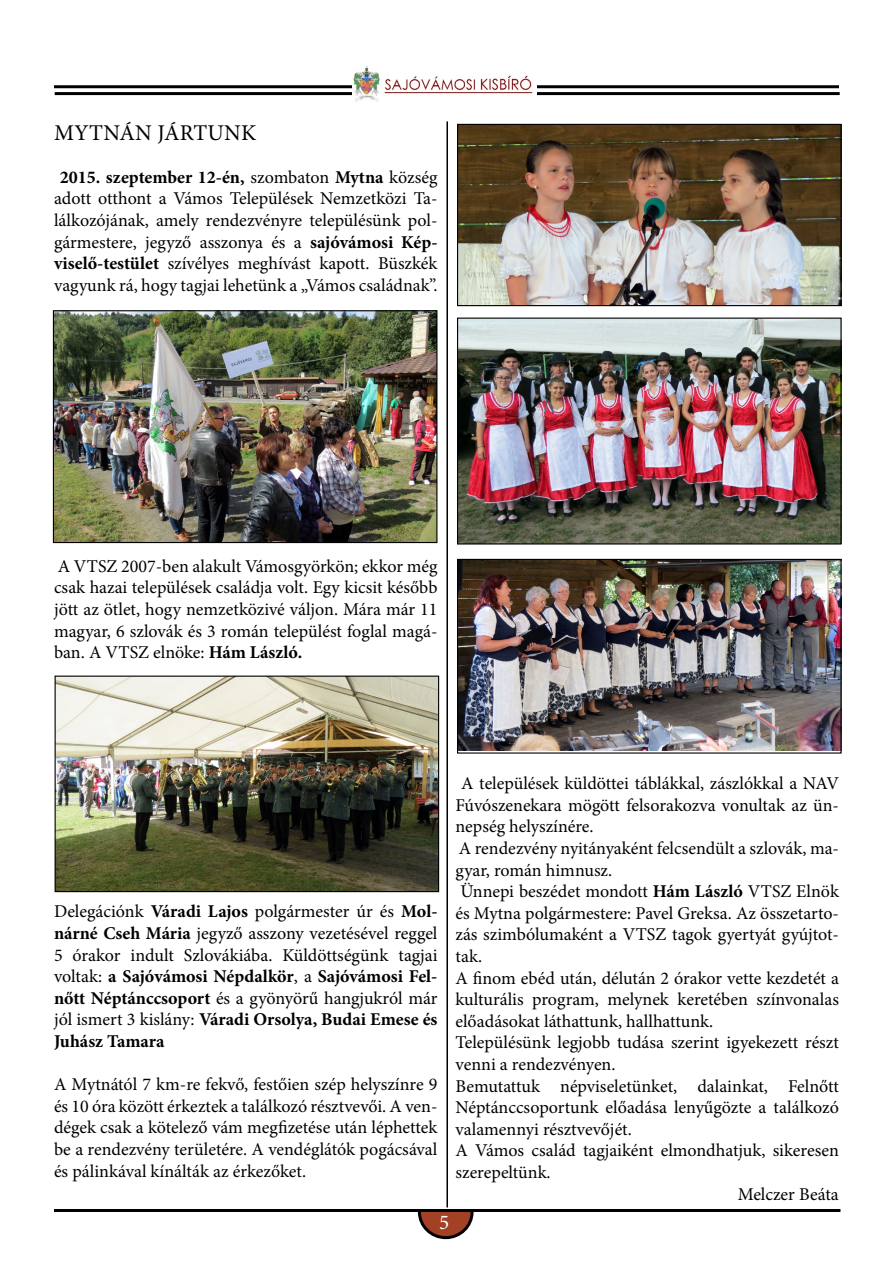
<style>
.page{position:relative;width:893px;height:1263px;background:#fff}
.page>*{position:absolute;margin:0;border:0;box-sizing:border-box;transform-origin:0 0}
.t1{font:22.5px "Minion Pro";letter-spacing:.01em;color:#000}
.t2{font:21px "Minion Pro";color:#fff}
.t3{font:18px/21.6px "Minion Pro";color:#000;text-align:justify}
.s1{font-weight:700}
</style>
<div class="page">
<hr style="left:54px;top:1209px;width:786px;height:3px;background:#000">
<svg style="left:417px;top:1212px;width:57px;height:28px"></svg>
<hr style="left:54px;top:85px;width:785px;height:3px;background:#000">
<hr style="left:55px;top:92px;width:785px;height:3px;background:#000">
<img style="left:353px;top:66px;width:183px;height:36px">
<img style="left:55px;top:312px;width:380px;height:229px">
<div style="left:53px;top:310px;width:384px;height:233px;border:1px solid #000"></div>
<img style="left:459px;top:126px;width:381px;height:178px">
<div style="left:457px;top:124px;width:385px;height:182px;border:1px solid #000"></div>
<img style="left:459px;top:320px;width:381px;height:222px">
<div style="left:457px;top:318px;width:385px;height:226px;border:1px solid #000"></div>
<img style="left:459px;top:561px;width:381px;height:190px">
<div style="left:457px;top:559px;width:385px;height:195px;border:1px solid #000"></div>
<hr style="left:446px;top:121px;width:2px;height:1086px;background:#000">
<img style="left:57px;top:678px;width:380px;height:212px">
<div style="left:55px;top:676px;width:384px;height:216px;border:1px solid #000"></div>
<p class="t1" style="left:54px;top:117px;width:204px">MYTNÁN JÁRTUNK</p>
<p class="t3" style="left:54px;top:166px;width:385px;text-align:center"><span class="s1">2015. szeptember 12-én,</span> szombaton <span class="s1">Mytna</span> község adott otthont a Vámos Települések Nemzetközi Ta&shy;lálkozójának, amely rendezvényre településünk pol&shy;gármestere, jegyző asszonya és a <span class="s1">sajóvámosi Kép&shy;viselő-testület</span> szívélyes meghívást kapott. Büszkék vagyunk rá, hogy tagjai lehetünk a „Vámos családnak”.</p>
<p class="t3" style="left:54px;top:555px;width:385px">A VTSZ 2007-ben alakult Vámosgyörkön; ekkor még csak hazai települések családja volt. Egy kicsit később jött az ötlet, hogy nemzetközivé váljon. Mára már 11 magyar, 6 szlovák és 3 román települést foglal magá&shy;ban. A VTSZ elnöke: <span class="s1">Hám László.</span></p>
<p class="t3" style="left:54px;top:901px;width:385px">Delegációnk <span class="s1">Váradi Lajos</span> polgármester úr és <span class="s1">Mol&shy;nárné Cseh Mária</span> jegyző asszony vezetésével reggel 5 órakor indult Szlovákiába. Küldöttségünk tagjai voltak: <span class="s1">a Sajóvámosi Népdalkör</span>, a <span class="s1">Sajóvámosi Fel&shy;nőtt Néptánccsoport</span> és a gyönyörű hangjukról már jól ismert 3 kislány: <span class="s1">Váradi Orsolya, Budai Emese és Juhász Tamara</span></p>
<p class="t3" style="left:54px;top:1074px;width:385px">A Mytnától 7 km-re fekvő, festőien szép helyszínre 9 és 10 óra között érkeztek a találkozó résztvevői. A ven&shy;dégek csak a kötelező vám megfizetése után léphettek be a rendezvény területére. A vendéglátók pogácsával és pálinkával kínálták az érkezőket.</p>
<p class="t3" style="left:461px;top:773px;width:379px">A települések küldöttei táblákkal, zászlókkal a NAV</p>
<p class="t3" style="left:455px;top:794px;width:385px">Fúvószenekara mögött felsorakozva vonultak az ün-</p>
<p class="t3" style="left:455px;top:816px;width:140px">nepség helyszínére.</p>
<p class="t3" style="left:459px;top:837px;width:381px">A rendezvény nyitányaként felcsendült a szlovák, ma-</p>
<p class="t3" style="left:455px;top:859px;width:158px">gyar, román himnusz.</p>
<p class="t3" style="left:460px;top:881px;width:380px">Ünnepi beszédet mondott <span class="s1">Hám László</span> VTSZ Elnök</p>
<p class="t3" style="left:455px;top:902px;width:385px">és Mytna polgármestere: Pavel Greksa. Az összetarto-</p>
<p class="t3" style="left:455px;top:924px;width:385px">zás szimbólumaként a VTSZ tagok gyertyát gyújtot-</p>
<p class="t3" style="left:455px;top:945px;width:28px">tak.</p>
<p class="t3" style="left:455px;top:967px;width:385px">A finom ebéd után, délután 2 órakor vette kezdetét a</p>
<p class="t3" style="left:455px;top:989px;width:385px">kulturális program, melynek keretében színvonalas</p>
<p class="t3" style="left:455px;top:1010px;width:259px">előadásokat láthattunk, hallhattunk.</p>
<p class="t3" style="left:455px;top:1032px;width:385px">Településünk legjobb tudása szerint igyekezett részt</p>
<p class="t3" style="left:455px;top:1053px;width:162px">venni a rendezvényen.</p>
<p class="t3" style="left:455px;top:1075px;width:385px">Bemutattuk népviseletünket, dalainkat, Felnőtt</p>
<p class="t3" style="left:455px;top:1097px;width:385px">Néptánccsoportunk előadása lenyűgözte a találkozó</p>
<p class="t3" style="left:455px;top:1118px;width:178px">valamennyi résztvevőjét.</p>
<p class="t3" style="left:455px;top:1140px;width:385px">A Vámos család tagjaiként elmondhatjuk, sikeresen</p>
<p class="t3" style="left:455px;top:1161px;width:97px">szerepeltünk.</p>
<p class="t3" style="left:738px;top:1183px;width:103px">Melczer Beáta</p>
<p class="t2" style="left:439px;top:1208px;width:12px">5</p>
</div>
